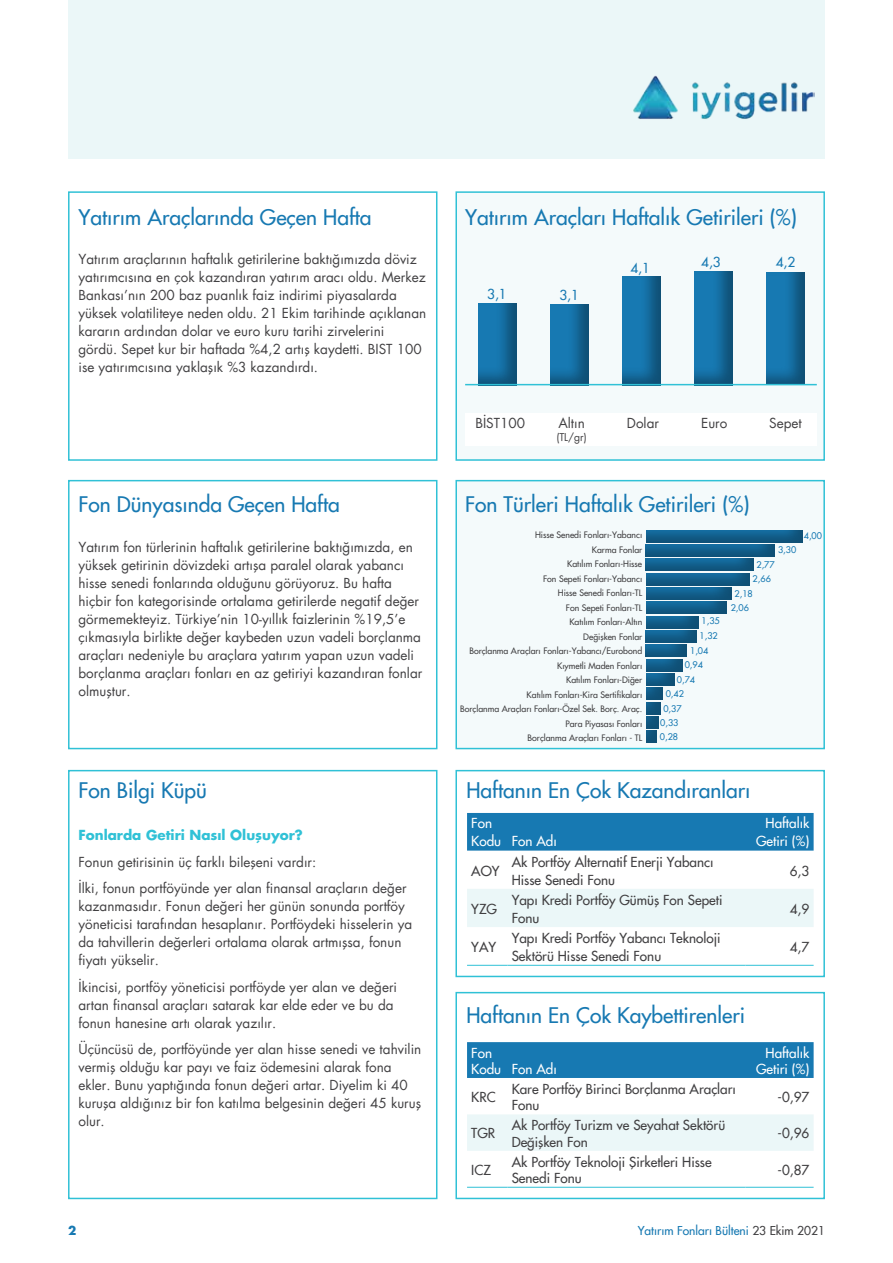
<style>
.page{position:relative;width:893px;height:1263px;background:#fff}
.page>*{position:absolute;margin:0;border:0;box-sizing:border-box;transform-origin:0 0}
.t1{font:21px "Futura";color:#1779b2}
.t2{font:13.5px/18px "Futura";color:#414042}
.t3{font:13.5px/18px "Futura";color:#414042}
.t4{font:13.5px/18px "Futura";color:#fff}
.t5{font:700 13.5px "Futura";color:#30c1d6}
.t6{font:13.5px "Futura";color:#1779b2}
.t7{font:12px "Futura";color:#1779b2}
.t8{font:700 12px "Futura";color:#1779b2}
.t9{font:10.5px "Futura";color:#414042}
.t10{font:9px/14.9px "Futura";color:#1779b2;text-align:center}
.t11{font:8.7px/14.5px "Futura";color:#414042;text-align:right}
.s1{color:#414042}
</style>
<div class="page">
<div style="left:68px;top:0;width:757px;height:158px;background:#ebf7f8"></div>
<img style="left:633px;top:75px;width:181px;height:44px">
<div style="left:68px;top:191px;width:369px;height:270px;background:#fff;border:2px solid #30c1d6"></div>
<div style="left:68px;top:480px;width:369px;height:269px;background:#fff;border:2px solid #30c1d6"></div>
<div style="left:68px;top:770px;width:369px;height:429px;background:#fff;border:2px solid #30c1d6"></div>
<div style="left:455px;top:191px;width:370px;height:270px;background:#f4fafb;border:2px solid #30c1d6"></div>
<div style="left:455px;top:480px;width:370px;height:269px;background:#f4fafb;border:2px solid #30c1d6"></div>
<div style="left:455px;top:770px;width:370px;height:207px;background:#fff;border:2px solid #30c1d6"></div>
<div style="left:455px;top:992px;width:370px;height:207px;background:#fff;border:2px solid #30c1d6"></div>
<div style="left:467px;top:813px;width:347px;height:38px;background:#1779b2"></div>
<div style="left:467px;top:889px;width:347px;height:38px;background:#ebf7f8"></div>
<hr style="left:467px;top:965px;width:40px;height:1px;background:#30c1d6">
<hr style="left:507px;top:965px;width:239px;height:1px;background:#30c1d6">
<hr style="left:746px;top:965px;width:68px;height:1px;background:#30c1d6">
<div style="left:467px;top:1042px;width:347px;height:36px;background:#1779b2"></div>
<div style="left:467px;top:1114px;width:347px;height:37px;background:#ebf7f8"></div>
<hr style="left:467px;top:1187px;width:40px;height:1px;background:#30c1d6">
<hr style="left:507px;top:1187px;width:239px;height:1px;background:#30c1d6">
<hr style="left:746px;top:1187px;width:68px;height:1px;background:#30c1d6">
<div style="left:478px;top:300px;width:40px;height:86px;background:#000;opacity:.35"></div>
<div style="left:550px;top:301px;width:41px;height:85px;background:#000;opacity:.35"></div>
<div style="left:622px;top:273px;width:41px;height:113px;background:#000;opacity:.35"></div>
<div style="left:694px;top:269px;width:41px;height:117px;background:#000;opacity:.35"></div>
<div style="left:766px;top:270px;width:41px;height:116px;background:#000;opacity:.35"></div>
<hr style="left:465px;top:384px;width:352px;height:1px;background:#30c1d6">
<div style="left:465px;top:413px;width:352px;height:32px;background:#fff"></div>
<div style="left:644px;top:529px;width:160px;height:15px;background:#000;opacity:.35"></div>
<div style="left:644px;top:543px;width:132px;height:16px;background:#000;opacity:.35"></div>
<div style="left:644px;top:558px;width:111px;height:16px;background:#000;opacity:.35"></div>
<div style="left:644px;top:573px;width:106px;height:15px;background:#000;opacity:.35"></div>
<div style="left:644px;top:586px;width:88px;height:16px;background:#000;opacity:.35"></div>
<div style="left:644px;top:601px;width:84px;height:15px;background:#000;opacity:.35"></div>
<div style="left:644px;top:615px;width:55px;height:16px;background:#000;opacity:.35"></div>
<div style="left:644px;top:630px;width:54px;height:15px;background:#000;opacity:.35"></div>
<div style="left:644px;top:643px;width:43px;height:17px;background:#000;opacity:.35"></div>
<div style="left:644px;top:658px;width:39px;height:15px;background:#000;opacity:.35"></div>
<div style="left:644px;top:673px;width:31px;height:15px;background:#000;opacity:.35"></div>
<div style="left:644px;top:687px;width:19px;height:15px;background:#000;opacity:.35"></div>
<div style="left:644px;top:700px;width:18px;height:17px;background:#000;opacity:.35"></div>
<div style="left:644px;top:715px;width:16px;height:16px;background:#000;opacity:.35"></div>
<div style="left:644px;top:730px;width:13px;height:15px;background:#000;opacity:.35"></div>
<h1 class="t1" style="left:78px;top:203px;width:295px">Yatırım Araçlarında Geçen Hafta</h1>
<p class="t2" style="left:78px;top:250px;width:349px">Yatırım araçlarının haftalık getirilerine baktığımızda döviz yatırımcısına en çok kazandıran yatırım aracı oldu. Merkez Bankası’nın 200 baz puanlık faiz indirimi piyasalarda yüksek volatiliteye neden oldu. 21 Ekim tarihinde açıklanan kararın ardından dolar ve euro kuru tarihi zirvelerini gördü. Sepet kur bir haftada %4,2 artış kaydetti. BIST 100 ise yatırımcısına yaklaşık %3 kazandırdı.</p>
<h1 class="t1" style="left:78px;top:491px;width:263px">Fon Dünyasında Geçen Hafta</h1>
<p class="t2" style="left:78px;top:538px;width:345px">Yatırım fon türlerinin haftalık getirilerine baktığımızda, en yüksek getirinin dövizdeki artışa paralel olarak yabancı hisse senedi fonlarında olduğunu görüyoruz. Bu hafta hiçbir fon kategorisinde ortalama getirilerde negatif değer görmemekteyiz. Türkiye’nin 10-yıllık faizlerinin %19,5’e çıkmasıyla birlikte değer kaybeden uzun vadeli borçlanma araçları nedeniyle bu araçlara yatırım yapan uzun vadeli borçlanma araçları fonları en az getiriyi kazandıran fonlar olmuştur.</p>
<h1 class="t1" style="left:78px;top:776px;width:130px">Fon Bilgi Küpü</h1>
<p class="t5" style="left:78px;top:826px;width:226px">Fonlarda Getiri Nasıl Oluşuyor?</p>
<p class="t2" style="left:78px;top:848px;width:330px;line-height:26.5px">Fonun getirisinin üç farklı bileşeni vardır:<br>İlki, fonun portföyünde yer alan finansal araçların değer</p>
<p class="t2" style="left:78px;top:897px;width:335px">kazanmasıdır. Fonun değeri her günün sonunda portföy yöneticisi tarafından hesaplanır. Portföydeki hisselerin ya da tahvillerin değerleri ortalama olarak artmışsa, fonun fiyatı yükselir.</p>
<p class="t2" style="left:78px;top:977px;width:320px">İkincisi, portföy yöneticisi portföyde yer alan ve değeri artan finansal araçları satarak kar elde eder ve bu da fonun hanesine artı olarak yazılır.</p>
<p class="t2" style="left:78px;top:1040px;width:344px">Üçüncüsü de, portföyünde yer alan hisse senedi ve tahvilin vermiş olduğu kar payı ve faiz ödemesini alarak fona ekler. Bunu yaptığında fonun değeri artar. Diyelim ki 40 kuruşa aldığınız bir fon katılma belgesinin değeri 45 kuruş olur.</p>
<h1 class="t1" style="left:465px;top:203px;width:333px">Yatırım Araçları Haftalık Getirileri (%)</h1>
<p class="t6" style="left:487px;top:286px;width:21px">3,1</p>
<p class="t6" style="left:559px;top:286px;width:21px">3,1</p>
<p class="t6" style="left:630px;top:259px;width:21px">4,1</p>
<p class="t6" style="left:701px;top:253px;width:21px">4,3</p>
<p class="t6" style="left:776px;top:253px;width:21px">4,2</p>
<p class="t2" style="left:475px;top:414px;width:51px">BİST100</p>
<p class="t2" style="left:558px;top:414px;width:28px">Altın</p>
<p class="t2" style="left:627px;top:414px;width:34px">Dolar</p>
<p class="t2" style="left:701px;top:414px;width:28px">Euro</p>
<p class="t2" style="left:769px;top:414px;width:34px">Sepet</p>
<p class="t9" style="left:556px;top:430px;width:32px">(TL/gr)</p>
<h1 class="t1" style="left:465px;top:491px;width:286px">Fon Türleri Haftalık Getirileri (%)</h1>
<p class="t11" style="left:460px;top:528px;width:184px">Hisse Senedi Fonları-Yabancı<br>Karma Fonlar<br>Katılım Fonları-Hisse<br>Fon Sepeti Fonları-Yabancı<br>Hisse Senedi Fonları-TL<br>Fon Sepeti Fonları-TL<br>Katılım Fonları-Altın<br>Değişken Fonlar<br>Borçlanma Araçları Fonları-Yabancı/Eurobond<br>Kıymetli Maden Fonları<br>Katılım Fonları-Diğer<br>Katılım Fonları-Kira Sertifikaları<br>Borçlanma Araçları Fonları-Özel Sek. Borç. Araç.<br>Para Piyasası Fonları<br>Borçlanma Araçları Fonları - TL</p>
<p class="t10" style="left:701px;top:613px;width:20px">1,35</p>
<p class="t10" style="left:699px;top:628px;width:20px">1,32</p>
<p class="t10" style="left:690px;top:643px;width:20px">1,04</p>
<p class="t10" style="left:685px;top:657px;width:20px">0,94</p>
<p class="t10" style="left:677px;top:672px;width:20px">0,74</p>
<p class="t10" style="left:666px;top:686px;width:20px">0,42</p>
<p class="t10" style="left:660px;top:701px;width:23px">0,37<br>0,33</p>
<p class="t10" style="left:660px;top:729px;width:20px">0,28</p>
<p class="t10" style="left:804px;top:528px;width:20px">4,00</p>
<p class="t10" style="left:778px;top:543px;width:20px">3,30</p>
<p class="t10" style="left:756px;top:557px;width:20px">2,77</p>
<p class="t10" style="left:753px;top:571px;width:20px">2,66</p>
<p class="t10" style="left:735px;top:586px;width:20px">2,18</p>
<p class="t10" style="left:731px;top:600px;width:20px">2,06</p>
<h1 class="t1" style="left:466px;top:776px;width:286px">Haftanın En Çok Kazandıranları</h1>
<p class="t4" style="left:471px;top:814px;width:87px">Fon<br>Kodu Fon Adı</p>
<p class="t4" style="left:756px;top:814px;width:55px;text-align:right">Haftalık<br>Getiri (%)</p>
<p class="t3" style="left:471px;top:861px;width:30px">AOY</p>
<p class="t3" style="left:512px;top:852px;width:203px">Ak Portföy Alternatif Enerji Yabancı<br>Hisse Senedi Fonu</p>
<p class="t3" style="left:790px;top:861px;width:21px">6,3</p>
<p class="t3" style="left:471px;top:900px;width:27px">YZG</p>
<p class="t3" style="left:512px;top:891px;width:212px">Yapı Kredi Portföy Gümüş Fon Sepeti<br>Fonu</p>
<p class="t3" style="left:790px;top:900px;width:21px">4,9</p>
<p class="t3" style="left:471px;top:938px;width:26px">YAY</p>
<p class="t3" style="left:512px;top:929px;width:210px">Yapı Kredi Portföy Yabancı Teknoloji<br>Sektörü Hisse Senedi Fonu</p>
<p class="t3" style="left:790px;top:938px;width:21px">4,7</p>
<h1 class="t1" style="left:466px;top:1001px;width:280px">Haftanın En Çok Kaybettirenleri</h1>
<p class="t4" style="left:471px;top:1044px;width:87px;line-height:16.2px">Fon<br>Kodu Fon Adı</p>
<p class="t4" style="left:756px;top:1044px;width:55px;line-height:16.2px;text-align:right">Haftalık<br>Getiri (%)</p>
<p class="t3" style="left:471px;top:1088px;width:26px">KRC</p>
<p class="t3" style="left:512px;top:1081px;width:226px;line-height:16.2px">Kare Portföy Birinci Borçlanma Araçları<br>Fonu</p>
<p class="t3" style="left:777px;top:1088px;width:33px">-0,97</p>
<p class="t3" style="left:471px;top:1124px;width:26px">TGR</p>
<p class="t3" style="left:512px;top:1117px;width:215px;line-height:16.2px">Ak Portföy Turizm ve Seyahat Sektörü<br>Değişken Fon</p>
<p class="t3" style="left:777px;top:1124px;width:33px">-0,96</p>
<p class="t3" style="left:471px;top:1161px;width:21px">ICZ</p>
<p class="t3" style="left:512px;top:1153px;width:202px;line-height:16.2px">Ak Portföy Teknoloji Şirketleri Hisse<br>Senedi Fonu</p>
<p class="t3" style="left:777px;top:1161px;width:33px">-0,87</p>
<p class="t8" style="left:68px;top:1222px;width:10px">2</p>
<p class="t7" style="left:638px;top:1223px;width:189px">Yatırım Fonları Bülteni <span class="s1">23 Ekim 2021</span></p>
</div>
